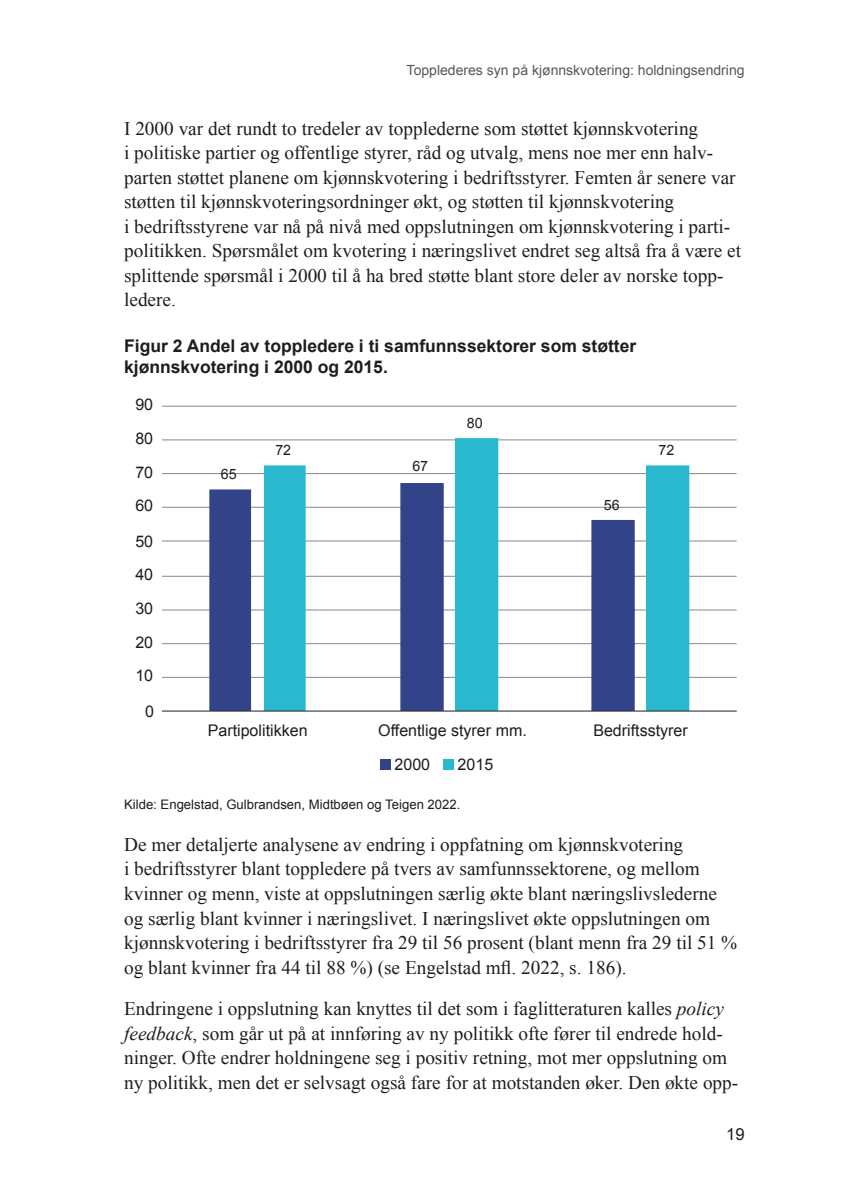
<style>
.page{position:relative;width:844px;height:1191px;background:#fff}
.page>*{position:absolute;margin:0;border:0;box-sizing:border-box;transform-origin:0 0}
.Brtekst{font:19.25px/24.5px "Times New Roman";color:#1d1d1b}
.Figurtittel{font:700 17.5px/21px "Arial";color:#1d1d1b}
.t1{font:16.62px "Arial";color:#1d1d1b}
.t2{font:16.1px "Arial";color:#1d1d1b}
.t3{font:14.17px "Arial";color:#1d1d1b}
.t4{font:14px "Arial";color:#575756}
.Kilde{font:13.12px "Arial";color:#1d1d1b}
.s1{font-style:italic}
</style>
<div class="page">
<hr style="left:162px;top:677px;width:574px;height:1px;background:#878787">
<hr style="left:162px;top:643px;width:574px;height:1px;background:#878787">
<hr style="left:162px;top:609px;width:574px;height:1px;background:#878787">
<hr style="left:162px;top:576px;width:574px;height:1px;background:#878787">
<hr style="left:162px;top:540px;width:574px;height:1px;background:#878787">
<hr style="left:162px;top:507px;width:574px;height:1px;background:#878787">
<hr style="left:162px;top:473px;width:574px;height:1px;background:#878787">
<hr style="left:162px;top:439px;width:574px;height:1px;background:#878787">
<hr style="left:162px;top:406px;width:574px;height:1px;background:#878787">
<svg style="left:209px;top:483px;width:55px;height:227px;fill:#334389"></svg>
<svg style="left:264px;top:438px;width:425px;height:272px"></svg>
<hr style="left:162px;top:710px;width:574px;height:1px;background:#1d1d1b">
<div style="left:380px;top:759px;width:10px;height:10px;background:#334389"></div>
<div style="left:443px;top:759px;width:10px;height:10px;background:#29b8ce"></div>
<p class="t4" style="left:406px;top:61px;width:339px">Topplederes syn på kjønnskvotering: holdningsendring</p>
<p class="Brtekst" style="left:124px;top:116px;width:618px">I 2000 var det rundt to tredeler av topplederne som støttet kjønnskvotering<br>i politiske partier og offentlige styrer, råd og utvalg, mens noe mer enn halv&shy;parten støttet planene om kjønnskvotering i bedriftsstyrer. Femten år senere var støtten til kjønnskvoteringsordninger økt, og støtten til kjønnskvotering<br>i bedriftsstyrene var nå på nivå med oppslutningen om kjønnskvotering i parti&shy;politikken. Spørsmålet om kvotering i næringslivet endret seg altså fra å være et splittende spørsmål i 2000 til å ha bred støtte blant store deler av norske topp&shy;ledere.</p>
<p class="Figurtittel" style="left:124px;top:336px;width:513px">Figur 2 Andel av toppledere i ti samfunnssektorer som støtter kjønnskvotering i 2000 og 2015.</p>
<p class="t2" style="left:135px;top:394px;width:19px">90</p>
<p class="t2" style="left:135px;top:428px;width:19px">80</p>
<p class="t2" style="left:135px;top:461px;width:19px">70</p>
<p class="t2" style="left:135px;top:495px;width:19px">60</p>
<p class="t2" style="left:135px;top:530px;width:19px">50</p>
<p class="t2" style="left:135px;top:564px;width:19px">40</p>
<p class="t2" style="left:135px;top:598px;width:19px">30</p>
<p class="t2" style="left:135px;top:631px;width:19px">20</p>
<p class="t2" style="left:135px;top:665px;width:19px">10</p>
<p class="t2" style="left:145px;top:700px;width:10px">0</p>
<p class="t3" style="left:221px;top:465px;width:17px">65</p>
<p class="t3" style="left:275px;top:441px;width:17px">72</p>
<p class="t3" style="left:412px;top:457px;width:17px">67</p>
<p class="t3" style="left:467px;top:413px;width:17px">80</p>
<p class="t3" style="left:603px;top:495px;width:17px">56</p>
<p class="t3" style="left:658px;top:441px;width:17px">72</p>
<p class="t2" style="left:208px;top:719px;width:101px">Partipolitikken</p>
<p class="t2" style="left:378px;top:719px;width:150px">Offentlige styrer mm.</p>
<p class="t2" style="left:593px;top:719px;width:96px">Bedriftsstyrer</p>
<p class="t2" style="left:394px;top:753px;width:37px">2000</p>
<p class="t2" style="left:457px;top:753px;width:37px">2015</p>
<p class="Kilde" style="left:124px;top:796px;width:335px">Kilde: Engelstad, Gulbrandsen, Midtbøen og Teigen 2022.</p>
<p class="Brtekst" style="left:124px;top:832px;width:614px">De mer detaljerte analysene av endring i oppfatning om kjønnskvotering<br>i bedriftsstyrer blant toppledere på tvers av samfunnssektorene, og mellom kvinner og menn, viste at oppslutningen særlig økte blant næringslivslederne og særlig blant kvinner i næringslivet. I næringslivet økte oppslutningen om kjønnskvotering i bedriftsstyrer fra 29 til 56 prosent (blant menn fra 29 til 51 % og blant kvinner fra 44 til 88 %) (se Engelstad mfl. 2022, s. 186).</p>
<p class="Brtekst" style="left:124px;top:996px;width:615px">Endringene i oppslutning kan knyttes til det som i faglitteraturen kalles <span class="s1">policy feedback</span>, som går ut på at innføring av ny politikk ofte fører til endrede hold&shy;ninger. Ofte endrer holdningene seg i positiv retning, mot mer oppslutning om ny politikk, men det er selvsagt også fare for at motstanden øker. Den økte opp-</p>
<p class="t1" style="left:726px;top:1123px;width:20px">19</p>
</div>
